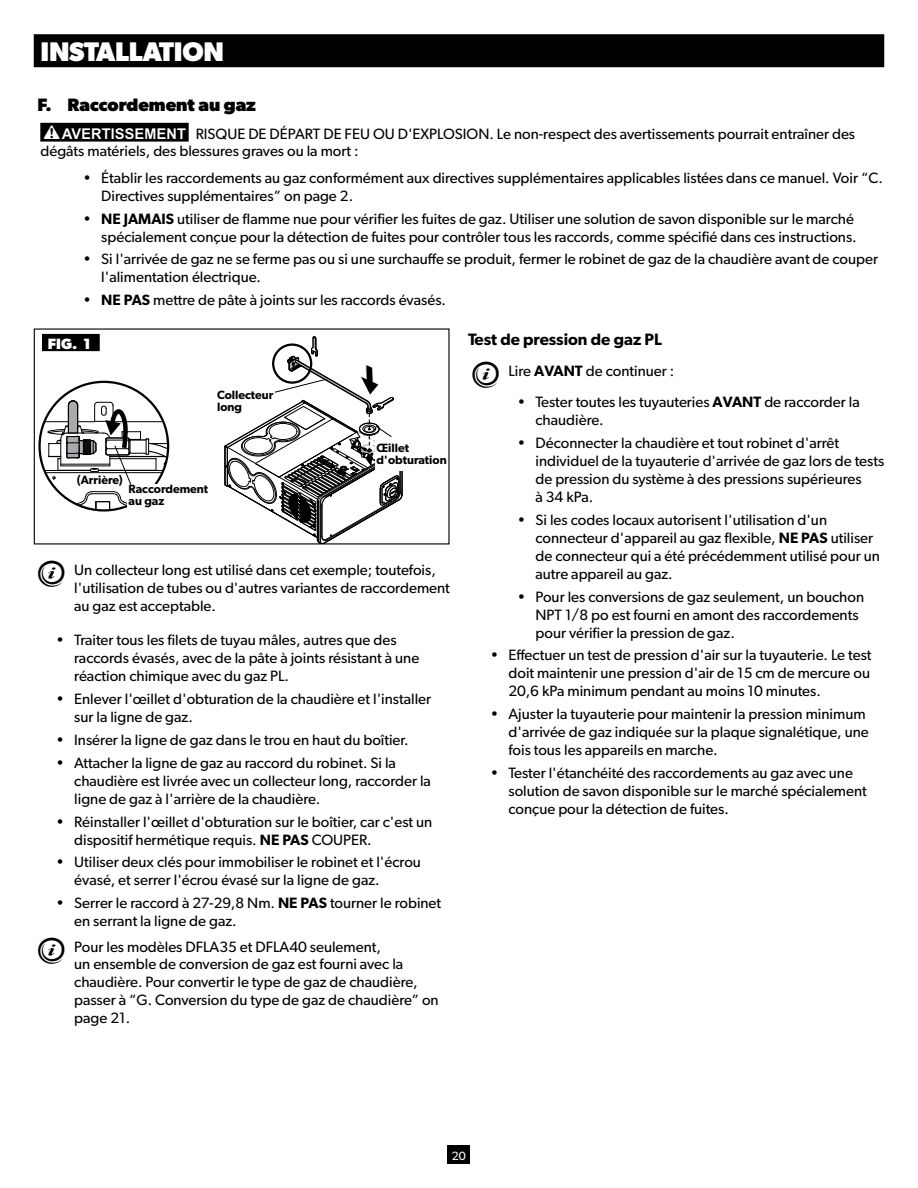
<style>
.page{position:relative;width:918px;height:1188px;background:#fff}
.page>*{position:absolute;margin:0;border:0;box-sizing:border-box;transform-origin:0 0}
.t1{font:700 27px "Gibson";letter-spacing:-.01em;color:#fff}
.t2{font:700 18px "Gibson";color:#000}
.t3{font:600 16.5px "Gibson";color:#000}
.t4{font:15px/18px "Gibson";color:#000}
.t5{font:700 15px "Gibson";color:#fff}
.t6{font:600 12px/12px "Gibson";color:#000}
.t7{font:12px "Gibson";color:#fff}
.s1{font-weight:600}
</style>
<div class="page">
<div style="left:448px;top:1145px;width:22px;height:19px;background:#000"></div>
<div style="left:34px;top:34px;width:850px;height:33px;background:#000"></div>
<svg style="left:56px;top:491px;width:71px;height:19px"></svg>
<hr style="left:40px;top:472px;width:1px;height:38px;background:#000">
<div style="left:41px;top:333px;width:59px;height:19px;background:#000"></div>
<div style="left:40px;top:332px;width:61px;height:21px;border:2px solid #fff"></div>
<svg style="left:40px;top:400px;width:128px;height:85px"></svg>
<svg style="left:224px;top:336px;width:179px;height:208px"></svg>
<h1 class="t1" style="left:40px;top:36px;width:185px">INSTALLATION</h1>
<p class="t2" style="left:38px;top:94px;width:220px">F. Raccordement au gaz</p>
<p class="t4" style="left:40px;top:126px;width:816px;line-height:16.5px;text-indent:155px">RISQUE DE DÉPART DE FEU OU D'EXPLOSION. Le non-respect des avertissements pourrait entraîner des dégâts matériels, des blessures graves ou la mort :</p>
<p class="t4" style="left:101px;top:168px;width:781px;text-indent:-18px">• Établir les raccordements au gaz conformément aux directives supplémentaires applicables listées dans ce manuel. Voir “C.<br>Directives supplémentaires” on page 2.</p>
<p class="t4" style="left:83px;top:209px;width:772px;text-align:right">• <span class="s1">NE JAMAIS</span> utiliser de flamme nue pour vérifier les fuites de gaz. Utiliser une solution de savon disponible sur le marché spécialement conçue pour la détection de fuites pour contrôler tous les raccords, comme spécifié dans ces instructions.</p>
<p class="t4" style="left:101px;top:250px;width:778px;text-indent:-18px">• Si l'arrivée de gaz ne se ferme pas ou si une surchauffe se produit, fermer le robinet de gaz de la chaudière avant de couper l'alimentation électrique.</p>
<p class="t4" style="left:83px;top:291px;width:362px">• <span class="s1">NE PAS</span> mettre de pâte à joints sur les raccords évasés.</p>
<p class="t5" style="left:48px;top:334px;width:44px">FIG. 1</p>
<p class="t3" style="left:468px;top:330px;width:195px">Test de pression de gaz PL</p>
<p class="t4" style="left:508px;top:361px;width:167px">Lire <span class="s1">AVANT</span> de continuer :</p>
<p class="t4" style="left:536px;top:393px;width:326px;text-indent:-18px">• Tester toutes les tuyauteries <span class="s1">AVANT</span> de raccorder la chaudière.</p>
<p class="t4" style="left:536px;top:433px;width:350px;text-indent:-18px">• Déconnecter la chaudière et tout robinet d'arrêt individuel de la tuyauterie d'arrivée de gaz lors de tests de pression du système à des pressions supérieures<br>à 34 kPa.</p>
<p class="t4" style="left:536px;top:510px;width:346px;text-indent:-18px">• Si les codes locaux autorisent l'utilisation d'un connecteur d'appareil au gaz flexible, <span class="s1">NE PAS</span> utiliser de connecteur qui a été précédemment utilisé pour un autre appareil au gaz.</p>
<p class="t4" style="left:536px;top:587px;width:330px;text-indent:-18px">• Pour les conversions de gaz seulement, un bouchon<br>NPT 1/8 po est fourni en amont des raccordements pour vérifier la pression de gaz.</p>
<p class="t4" style="left:508px;top:646px;width:365px;text-align:justify;text-indent:-18px">• Effectuer un test de pression d'air sur la tuyauterie. Le test doit maintenir une pression d'air de 15 cm de mercure ou 20,6 kPa minimum pendant au moins 10 minutes.</p>
<p class="t4" style="left:508px;top:705px;width:362px;text-indent:-18px">• Ajuster la tuyauterie pour maintenir la pression minimum d'arrivée de gaz indiquée sur la plaque signalétique, une fois tous les appareils en marche.</p>
<p class="t4" style="left:508px;top:764px;width:360px;text-indent:-18px">• Tester l'étanchéité des raccordements au gaz avec une solution de savon disponible sur le marché spécialement conçue pour la détection de fuites.</p>
<p class="t6" style="left:217px;top:388px;width:58px">Collecteur long</p>
<p class="t6" style="left:376px;top:442px;width:72px">Œillet d'obturation</p>
<p class="t6" style="left:77px;top:474px;width:48px">(Arrière)</p>
<p class="t6" style="left:129px;top:483px;width:81px">Raccordement au gaz</p>
<p class="t4" style="left:74px;top:561px;width:377px">Un collecteur long est utilisé dans cet exemple; toutefois, l'utilisation de tubes ou d'autres variantes de raccordement au gaz est acceptable.</p>
<p class="t4" style="left:74px;top:631px;width:347px;text-indent:-18px">• Traiter tous les filets de tuyau mâles, autres que des raccords évasés, avec de la pâte à joints résistant à une réaction chimique avec du gaz PL.</p>
<p class="t4" style="left:74px;top:690px;width:359px;text-indent:-18px">• Enlever l'œillet d'obturation de la chaudière et l'installer sur la ligne de gaz.</p>
<p class="t4" style="left:56px;top:730px;width:351px">• Insérer la ligne de gaz dans le trou en haut du boîtier.</p>
<p class="t4" style="left:74px;top:753px;width:358px;text-indent:-18px">• Attacher la ligne de gaz au raccord du robinet. Si la chaudière est livrée avec un collecteur long, raccorder la ligne de gaz à l'arrière de la chaudière.</p>
<p class="t4" style="left:74px;top:812px;width:360px;text-indent:-18px">• Réinstaller l'œillet d'obturation sur le boîtier, car c'est un dispositif hermétique requis. <span class="s1">NE PAS</span> COUPER.</p>
<p class="t4" style="left:74px;top:853px;width:348px;text-indent:-18px">• Utiliser deux clés pour immobiliser le robinet et l'écrou évasé, et serrer l'écrou évasé sur la ligne de gaz.</p>
<p class="t4" style="left:74px;top:894px;width:369px;text-indent:-18px">• Serrer le raccord à 27-29,8 Nm. <span class="s1">NE PAS</span> tourner le robinet en serrant la ligne de gaz.</p>
<p class="t4" style="left:74px;top:939px;width:331px;line-height:16.5px">Pour les modèles DFLA35 et DFLA40 seulement,<br>un ensemble de conversion de gaz est fourni avec la</p>
<p class="t4" style="left:74px;top:973px;width:366px">chaudière. Pour convertir le type de gaz de chaudière, passer à “G. Conversion du type de gaz de chaudière” on page 21.</p>
<p class="t7" style="left:452px;top:1148px;width:16px">20</p>
</div>
